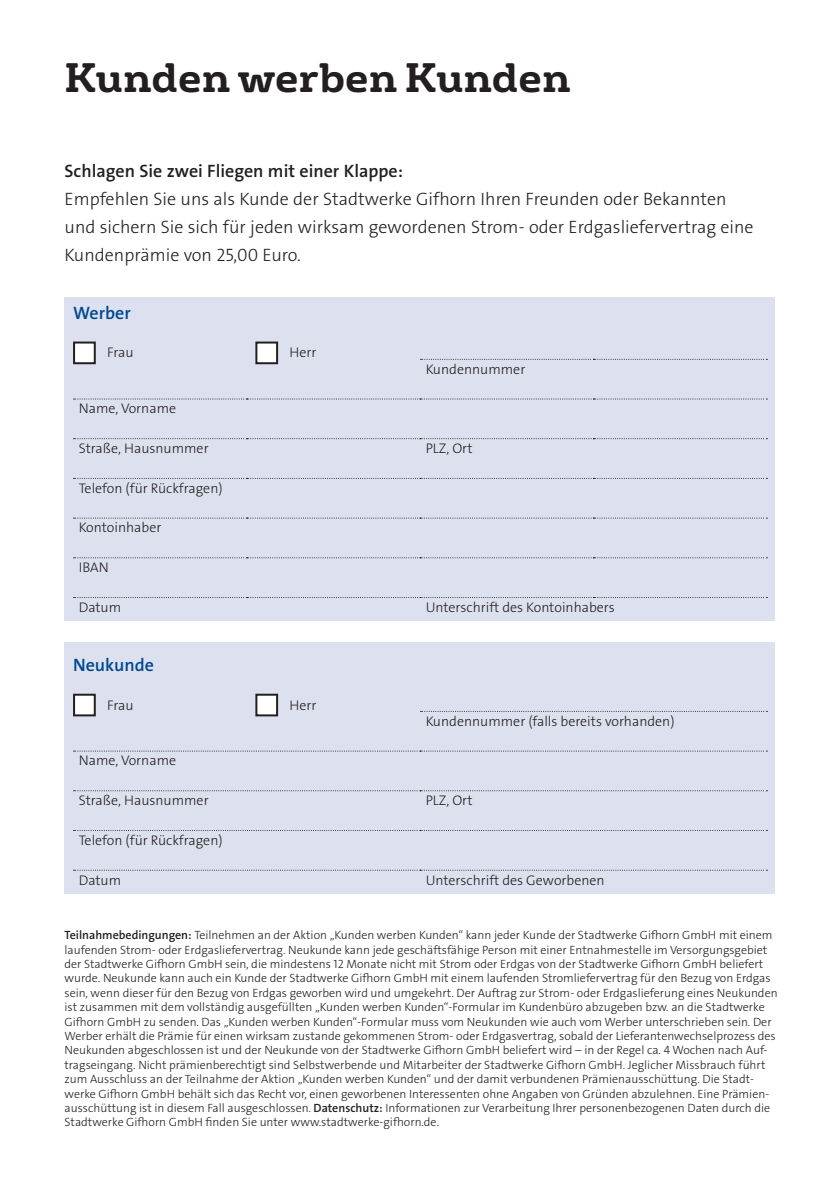
<style>
.page{position:relative;width:840px;height:1191px;background:#fff}
.page>*{position:absolute;margin:0;border:0;box-sizing:border-box;transform-origin:0 0}
.t1{font:700 40px "FS Rufus";color:#231f20}
.t2{font:18px/28px "The Sans Veolia W3 Lig";color:#231f20}
.t3{font:18px "The Sans Veolia W6 Se Bld";color:#231f20}
.t4{font:18px "The Sans Veolia W6 Se Bld";color:#014990}
.t5{font:14px "The Sans Veolia W3 Lig";color:#231f20}
.t6{font:12px/14.4px "The Sans Veolia W3 Lig";color:#231f20}
.s1{font-family:"The Sans Veolia W6 Se Bld"}
</style>
<div class="page">
<div style="left:64px;top:297px;width:711px;height:323px;background:#dde1ef"></div>
<svg style="left:420px;top:359px;width:347px;height:1px"></svg>
<svg style="left:73px;top:398px;width:694px;height:1px"></svg>
<svg style="left:73px;top:438px;width:694px;height:1px"></svg>
<svg style="left:73px;top:478px;width:694px;height:1px"></svg>
<svg style="left:73px;top:517px;width:694px;height:1px"></svg>
<svg style="left:73px;top:557px;width:694px;height:1px"></svg>
<svg style="left:73px;top:597px;width:694px;height:1px"></svg>
<div style="left:74px;top:342px;width:21px;height:21px;background:#fff"></div>
<div style="left:73px;top:341px;width:23px;height:23px;border:2px solid #231f20"></div>
<div style="left:256px;top:342px;width:21px;height:21px;background:#fff"></div>
<div style="left:255px;top:341px;width:23px;height:23px;border:2px solid #231f20"></div>
<div style="left:64px;top:649px;width:711px;height:244px;background:#dde1ef"></div>
<div style="left:64px;top:641px;width:711px;height:244px;background:#dde1ef"></div>
<svg style="left:420px;top:711px;width:347px;height:1px"></svg>
<svg style="left:73px;top:750px;width:694px;height:1px"></svg>
<svg style="left:73px;top:790px;width:694px;height:1px"></svg>
<svg style="left:73px;top:830px;width:694px;height:1px"></svg>
<svg style="left:73px;top:869px;width:694px;height:1px"></svg>
<div style="left:74px;top:694px;width:21px;height:21px;background:#fff"></div>
<div style="left:73px;top:693px;width:23px;height:23px;border:2px solid #231f20"></div>
<div style="left:256px;top:694px;width:21px;height:21px;background:#fff"></div>
<div style="left:255px;top:693px;width:23px;height:23px;border:2px solid #231f20"></div>
<h1 class="t1" style="left:64px;top:43px;width:507px">Kunden werben Kunden</h1>
<h2 class="t3" style="left:64px;top:159px;width:340px">Schlagen Sie zwei Fliegen mit einer Klappe:</h2>
<h2 class="t2" style="left:64px;top:185px;width:690px">Empfehlen Sie uns als Kunde der Stadtwerke Gifhorn Ihren Freunden oder Bekannten und sichern Sie sich für jeden wirksam gewordenen Strom- oder Erdgasliefervertrag eine<br>Kundenprämie von 25,00 Euro.</h2>
<h2 class="t4" style="left:73px;top:301px;width:59px">Werber</h2>
<p class="t5" style="left:107px;top:343px;width:28px">Frau</p>
<p class="t5" style="left:289px;top:343px;width:28px">Herr</p>
<p class="t5" style="left:425px;top:360px;width:101px">Kundennummer</p>
<p class="t5" style="left:79px;top:399px;width:99px">Name, Vorname</p>
<p class="t5" style="left:79px;top:439px;width:131px">Straße, Hausnummer</p>
<p class="t5" style="left:425px;top:439px;width:48px">PLZ, Ort</p>
<p class="t5" style="left:79px;top:479px;width:145px">Telefon (für Rückfragen)</p>
<p class="t5" style="left:79px;top:518px;width:84px">Kontoinhaber</p>
<p class="t5" style="left:79px;top:558px;width:32px">IBAN</p>
<p class="t5" style="left:79px;top:598px;width:44px">Datum</p>
<p class="t5" style="left:425px;top:598px;width:191px">Unterschrift des Kontoinhabers</p>
<h2 class="t4" style="left:73px;top:653px;width:82px">Neukunde</h2>
<p class="t5" style="left:107px;top:695px;width:28px">Frau</p>
<p class="t5" style="left:289px;top:695px;width:28px">Herr</p>
<p class="t5" style="left:425px;top:712px;width:250px">Kundennummer (falls bereits vorhanden)</p>
<p class="t5" style="left:79px;top:751px;width:99px">Name, Vorname</p>
<p class="t5" style="left:79px;top:791px;width:131px">Straße, Hausnummer</p>
<p class="t5" style="left:425px;top:791px;width:48px">PLZ, Ort</p>
<p class="t5" style="left:79px;top:831px;width:145px">Telefon (für Rückfragen)</p>
<p class="t5" style="left:79px;top:870px;width:44px">Datum</p>
<p class="t5" style="left:425px;top:870px;width:180px">Unterschrift des Geworbenen</p>
<p class="t6" style="left:64px;top:928px;width:714px"><span class="s1">Teilnahmebedingungen:</span> Teilnehmen an der Aktion „Kunden werben Kunden“ kann jeder Kunde der Stadtwerke Gifhorn GmbH mit einem laufenden Strom- oder Erdgasliefervertrag. Neukunde kann jede geschäftsfähige Person mit einer Entnahmestelle im Versorgungsgebiet der Stadtwerke Gifhorn GmbH sein, die mindestens 12 Monate nicht mit Strom oder Erdgas von der Stadtwerke Gifhorn GmbH beliefert wurde. Neukunde kann auch ein Kunde der Stadtwerke Gifhorn GmbH mit einem laufenden Stromliefervertrag für den Bezug von Erdgas sein, wenn dieser für den Bezug von Erdgas geworben wird und umgekehrt. Der Auftrag zur Strom- oder Erdgaslieferung eines Neukunden ist zusammen mit dem vollständig ausgefüllten „Kunden werben Kunden“-Formular im Kundenbüro abzugeben bzw. an die Stadtwerke Gifhorn GmbH zu senden. Das „Kunden werben Kunden“-Formular muss vom Neukunden wie auch vom Werber unterschrieben sein. Der Werber erhält die Prämie für einen wirksam zustande gekommenen Strom- oder Erdgasvertrag, sobald der Lieferantenwechselprozess des Neukunden abgeschlossen ist und der Neukunde von der Stadtwerke Gifhorn GmbH beliefert wird – in der Regel ca. 4 Wochen nach Auf&shy;tragseingang. Nicht prämienberechtigt sind Selbstwerbende und Mitarbeiter der Stadtwerke Gifhorn GmbH. Jeglicher Missbrauch führt zum Ausschluss an der Teilnahme der Aktion „Kunden werben Kunden“ und der damit verbundenen Prämienausschüttung. Die Stadt&shy;werke Gifhorn GmbH behält sich das Recht vor, einen geworbenen Interessenten ohne Angaben von Gründen abzulehnen. Eine Prämien&shy;ausschüttung ist in diesem Fall ausgeschlossen. <span class="s1">Datenschutz:</span> Informationen zur Verarbeitung Ihrer personenbezogenen Daten durch die Stadtwerke Gifhorn GmbH finden Sie unter www.stadtwerke-gifhorn.de.</p>
</div>
